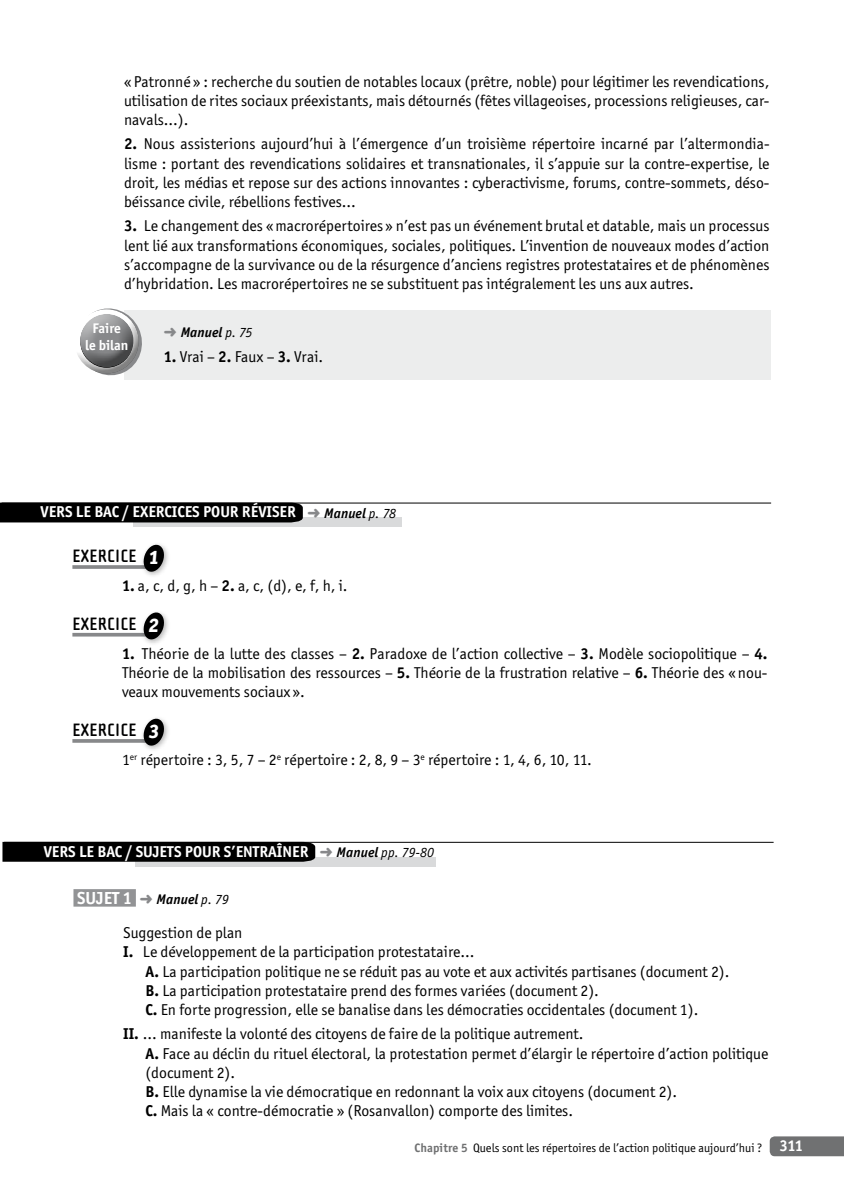
<style>
.page{position:relative;width:844px;height:1191px;background:#fff}
.page>*{position:absolute;margin:0;border:0;box-sizing:border-box;transform-origin:0 0}
.t1{font:800 19.6px "Officina San ITC";color:#fff}
.t2{font:700 18.38px "Cholla Sans";color:#000}
.t3{font:700 17.5px "Officina San ITC";color:#fff}
.t4{font:15.75px/19.2px "Officina San ITC";color:#000;text-align:justify}
.t5{font:700 15.75px "Officina San ITC";color:#fff}
.t6{font:italic 700 14px "Officina San ITC";color:#000}
.t7{font:italic 14px "Officina San ITC";color:#000}
.t8{font:700 14px/16.4px "Officina San ITC";color:#fff;text-align:center}
.t9{font:12.25px "Officina San ITC";color:#000}
.s1{font-weight:700}
.s2{color:#87888a}
.s3{font-weight:400}
.s4{font-style:italic;font-size:14px;color:#000}
.s5{font-weight:400;font-style:italic;font-size:14px;color:#000}
.s6{font-weight:700;color:#707172}
.s7{font-weight:700;font-size:15.75px;color:#fff}
</style>
<div class="page">
<svg style="left:769px;top:1136px;width:74px;height:20px"></svg>
<div style="left:124px;top:310px;width:646px;height:70px;background:#eceded"></div>
<svg style="left:102px;top:332px;width:40px;height:44px"></svg>
<div style="left:72px;top:307px;width:68px;height:49px;background:#fff;opacity:.5"></div>
<div style="left:72px;top:319px;width:68px;height:55px;background:#000;opacity:.5"></div>
<div style="left:78px;top:309px;width:56px;height:42px;background:#fff;opacity:.5"></div>
<div style="left:78px;top:320px;width:56px;height:49px;background:#000;opacity:.5"></div>
<svg style="left:72px;top:565px;width:68px;height:4px"></svg>
<div style="left:140px;top:541px;width:31px;height:37px;background:#000;opacity:.3"></div>
<svg style="left:142px;top:543px;width:23px;height:30px"></svg>
<hr style="left:72px;top:633px;width:80px;height:3px;background:#87888a">
<div style="left:140px;top:609px;width:31px;height:37px;background:#000;opacity:.3"></div>
<svg style="left:142px;top:611px;width:23px;height:30px"></svg>
<hr style="left:72px;top:739px;width:80px;height:3px;background:#87888a">
<div style="left:140px;top:715px;width:31px;height:37px;background:#000;opacity:.3"></div>
<svg style="left:142px;top:717px;width:23px;height:30px"></svg>
<div style="left:133px;top:517px;width:268px;height:10px;background:#d9dadb"></div>
<div style="left:0;top:502px;width:303px;height:20px;background:#000"></div>
<hr style="left:2px;top:502px;width:769px;height:1px;background:#000">
<div style="left:73px;top:889px;width:63px;height:17px;background:#929395"></div>
<div style="left:135px;top:856px;width:301px;height:10px;background:#d9dadb"></div>
<div style="left:2px;top:842px;width:313px;height:19px;background:#000"></div>
<hr style="left:4px;top:842px;width:769px;height:1px;background:#000">
<p class="t4" style="left:124px;top:72px;width:646px">« Patronné » : recherche du soutien de notables locaux (prêtre, noble) pour légitimer les revendications, utilisation de rites sociaux préexistants, mais détournés (fêtes villageoises, processions religieuses, car&shy;navals…).</p>
<p class="t4" style="left:124px;top:134px;width:646px"><span class="s1">2.</span> Nous assisterions aujourd’hui à l’émergence d’un troisième répertoire incarné par l’altermondia&shy;lisme : portant des revendications solidaires et transnationales, il s’appuie sur la contre-expertise, le droit, les médias et repose sur des actions innovantes : cyberactivisme, forums, contre-sommets, déso&shy;béissance civile, rébellions festives…</p>
<p class="t4" style="left:124px;top:216px;width:646px"><span class="s1">3.</span> Le changement des «macrorépertoires » n’est pas un événement brutal et datable, mais un processus lent lié aux transformations économiques, sociales, politiques. L’invention de nouveaux modes d’action s’accompagne de la survivance ou de la résurgence d’anciens registres protestataires et de phénomènes d’hybridation. Les macrorépertoires ne se substituent pas intégralement les uns aux autres.</p>
<p class="t6" style="left:164px;top:324px;width:90px"><span class="s2">➜</span> Manuel <span class="s3">p. 75</span></p>
<p class="t4" style="left:164px;top:347px;width:161px"><span class="s1">1.</span> Vrai – <span class="s1">2.</span> Faux – <span class="s1">3.</span> Vrai.</p>
<p class="t8" style="left:85px;top:320px;width:45px">FAIRE<br>LE BILAN</p>
<p class="t5" style="left:40px;top:502px;width:17px">VERS</p>
<p class="t5" style="left:76px;top:502px;width:81px">LE BAC / EXERCICES</p>
<p class="t5" style="left:203px;top:502px;width:19px">POUR</p>
<p class="t5" style="left:242px;top:502px;width:33px">RÉVISER</p>
<p class="t6" style="left:307px;top:504px;width:90px"><span class="s2">➜</span> Manuel <span class="s3">p. 78</span></p>
<p class="t2" style="left:72px;top:546px;width:26px">EXERCICE</p>
<p class="t1" style="left:148px;top:545px;width:14px">1</p>
<p class="t4" style="left:122px;top:576px;width:227px"><span class="s1">1.</span> a, c, d, g, h – <span class="s1">2.</span> a, c, (d), e, f, h, i.</p>
<p class="t2" style="left:72px;top:613px;width:26px">EXERCICE</p>
<p class="t1" style="left:148px;top:613px;width:14px">2</p>
<p class="t4" style="left:122px;top:643px;width:646px"><span class="s1">1.</span> Théorie de la lutte des classes – <span class="s1">2.</span> Paradoxe de l’action collective – <span class="s1">3.</span> Modèle sociopolitique – <span class="s1">4.<br></span>Théorie de la mobilisation des ressources – <span class="s1">5.</span> Théorie de la frustration relative – <span class="s1">6.</span> Théorie des «nou&shy;veaux mouvements sociaux ».</p>
<p class="t2" style="left:72px;top:720px;width:26px">EXERCICE</p>
<p class="t1" style="left:148px;top:719px;width:14px">3</p>
<p class="t4" style="left:122px;top:750px;width:471px">1<sup>er</sup> répertoire : 3, 5, 7 – 2<sup>e</sup> répertoire : 2, 8, 9 – 3<sup>e</sup> répertoire : 1, 4, 6, 10, 11.</p>
<p class="t5" style="left:44px;top:841px;width:17px">VERS</p>
<p class="t5" style="left:79px;top:841px;width:124px">LE BAC / SUJETS POUR</p>
<p class="t5" style="left:224px;top:841px;width:21px">S’ENTR</p>
<p class="t5" style="left:268px;top:841px;width:24px">AÎNER</p>
<p class="t7" style="left:320px;top:844px;width:116px"><span class="s2">➜</span> <span class="s1">Manuel</span> pp. 79-80</p>
<p class="t3" style="left:77px;top:887px;width:153px">SUJET 1 <span class="s2">➜</span> <span class="s4">Manuel</span> <span class="s5">p. 79</span></p>
<p class="t4" style="left:123px;top:923px;width:121px">Suggestion de plan</p>
<p class="t4" style="left:123px;top:942px;width:353px"><span class="s1">I.</span> Le développement de la participation protestataire…</p>
<p class="t4" style="left:145px;top:961px;width:585px"><span class="s1">A.</span> La participation politique ne se réduit pas au vote et aux activités partisanes (document 2).</p>
<p class="t4" style="left:145px;top:981px;width:455px"><span class="s1">B.</span> La participation protestataire prend des formes variées (document 2).</p>
<p class="t4" style="left:145px;top:1000px;width:554px"><span class="s1">C.</span> En forte progression, elle se banalise dans les démocraties occidentales (document 1).</p>
<p class="t4" style="left:145px;top:1024px;width:624px;text-align:left;text-indent:-22px"><span class="s1">II.</span> … manifeste la volonté des citoyens de faire de la politique autrement.<br><span class="s1">A.</span> Face au déclin du rituel électoral, la protestation permet d’élargir le répertoire d’action politique (document 2).<br><span class="s1">B.</span> Elle dynamise la vie démocratique en redonnant la voix aux citoyens (document 2).<br><span class="s1">C.</span> Mais la « contre-démocratie » (Rosanvallon) comporte des limites.</p>
<p class="t9" style="left:414px;top:1140px;width:390px"><span class="s6">CHAPITRE 5</span> Quels sont les répertoires de l’action politique aujourd’hui ? <span class="s7">311</span></p>
</div>
